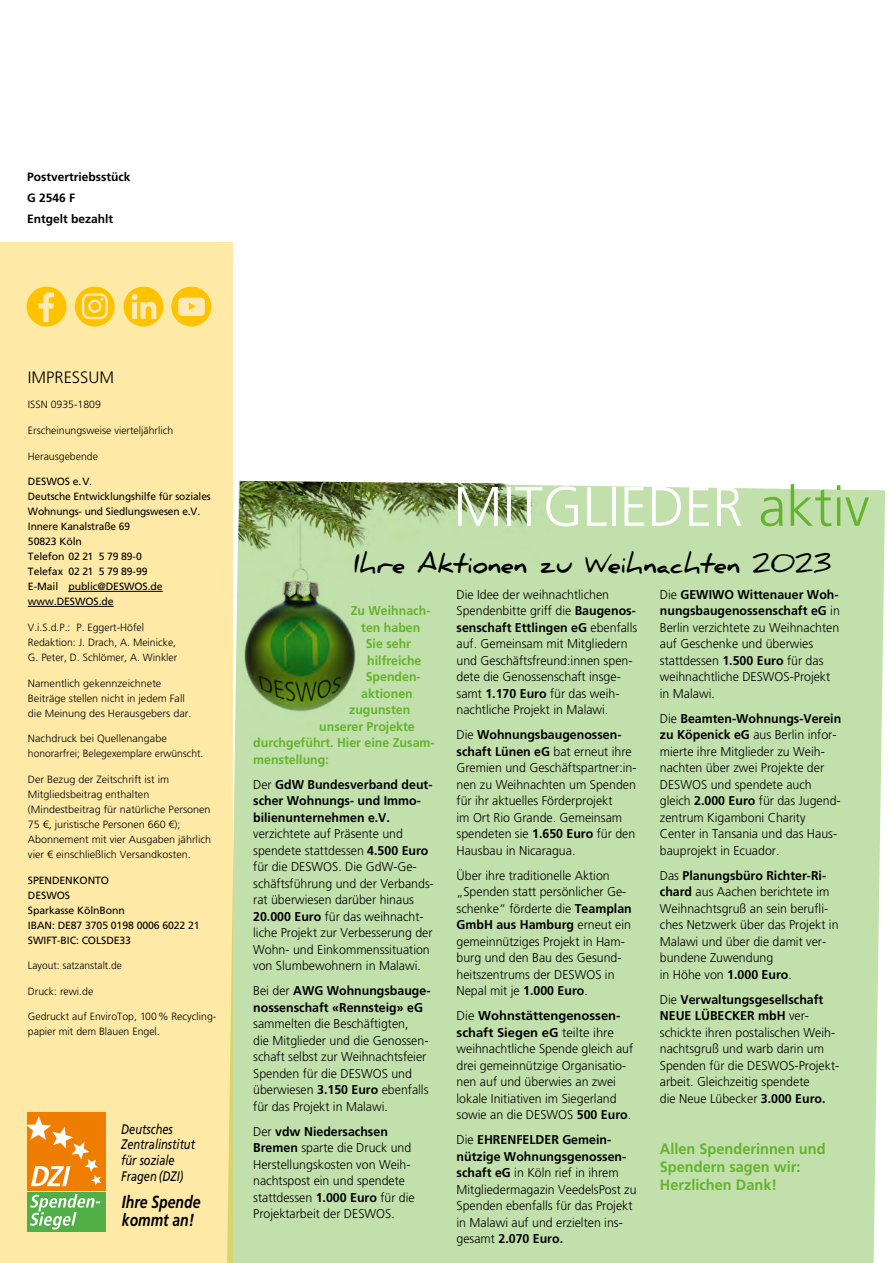
<style>
.page{position:relative;width:893px;height:1263px;background:#fff}
.page>*{position:absolute;margin:0;border:0;box-sizing:border-box;transform-origin:0 0}
.t1{font:300 55.5px "Frutiger LT Std";color:#fff}
.t2{font:700 25.5px "Daniel";color:#000}
.t3{font:italic 700 17.55px/18.5px "Frutiger";color:#000;scale:.8 1}
.t4{font:300 16.5px "Frutiger LT Std";color:#000}
.t5{font:700 15px/18px "Frutiger LT Std";color:#65b32e}
.t6{font:italic 13.8px/15.6px "Frutiger";color:#000;scale:.8 1}
.t7{font:300 12.75px/16.5px "Frutiger LT Std";color:#000}
.t8{font:700 12.75px "Frutiger LT Std";color:#65b32e}
.t9{font:700 12.75px/16.5px "Frutiger LT Std";color:#000}
.t10{font:700 12px "Frutiger LT Std";color:#000}
.t11{font:300 10.5px/15px "Frutiger LT Std";color:#000}
.t12{font:10.5px/15px "Frutiger LT Std";letter-spacing:-.01em;color:#000}
.s1{color:#65b32e}
.s2{font-weight:300}
.s3{font-weight:700}
</style>
<div class="page">
<div style="left:0;top:242px;width:232px;height:1021px;background:#feeaa6"></div>
<div style="left:27px;top:1112px;width:79px;height:78px;background:#ef7d00"></div>
<div style="left:27px;top:1192px;width:79px;height:39px;background:#50af47"></div>
<svg style="left:30px;top:1194px;width:70px;height:35px"></svg>
<svg style="left:27px;top:1116px;width:74px;height:70px"></svg>
<div style="left:27px;top:287px;width:40px;height:40px;background:#fdc300;border-radius:50%"></div>
<div style="left:75px;top:287px;width:40px;height:40px;background:#fdc300;border-radius:50%"></div>
<div style="left:123px;top:287px;width:40px;height:40px;background:#fdc300;border-radius:50%"></div>
<div style="left:171px;top:287px;width:40px;height:40px;background:#fdc300;border-radius:50%"></div>
<svg style="left:39px;top:292px;width:15px;height:30px"></svg>
<svg style="left:82px;top:293px;width:26px;height:26px"></svg>
<svg style="left:132px;top:294px;width:24px;height:25px"></svg>
<svg style="left:178px;top:298px;width:27px;height:18px"></svg>
<hr style="left:68px;top:591px;width:95px;height:1px;background:#000">
<hr style="left:28px;top:606px;width:86px;height:1px;background:#000">
<img style="left:238px;top:481px;width:648px;height:81px">
<div style="left:227px;top:562px;width:651px;height:701px;background:#c2e0ac"></div>
<p class="t10" style="left:27px;top:169px;width:105px">Postvertriebsstück</p>
<p class="t10" style="left:27px;top:191px;width:50px">G 2546 F</p>
<p class="t10" style="left:27px;top:212px;width:88px">Entgelt bezahlt</p>
<p class="t4" style="left:28px;top:368px;width:88px">IMPRESSUM</p>
<p class="t11" style="left:28px;top:397px;width:74px">ISSN 0935-1809</p>
<p class="t11" style="left:28px;top:423px;width:147px">Erscheinungsweise vierteljährlich</p>
<p class="t11" style="left:28px;top:449px;width:72px">Herausgebende</p>
<p class="t12" style="left:28px;top:474px;width:184px">DESWOS e.V.<br>Deutsche Entwicklungshilfe für soziales<br>Wohnungs- und Siedlungswesen e.V.<br>Innere Kanalstraße 69<br>50823 Köln<br>Telefon 02 21 5 79 89-0<br>Telefax 02 21 5 79 89-99<br>E-Mail public@DESWOS.de www.DESWOS.de</p>
<p class="t11" style="left:28px;top:620px;width:151px">V.i.S.d.P.: P. Eggert-Höfel<br>Redaktion: J. Drach, A. Meinicke,<br>G. Peter, D. Schlömer, A. Winkler</p>
<p class="t11" style="left:28px;top:676px;width:165px">Namentlich gekennzeichnete<br>Beiträge stellen nicht in jedem Fall die Meinung des Herausgebers dar.</p>
<p class="t11" style="left:28px;top:731px;width:177px">Nachdruck bei Quellenangabe honorarfrei; Belegexemplare erwünscht.</p>
<p class="t11" style="left:28px;top:772px;width:185px">Der Bezug der Zeitschrift ist im Mitgliedsbeitrag enthalten (Mindestbeitrag für natürliche Personen 75 €, juristische Personen 660 €); Abonnement mit vier Ausgaben jährlich vier € einschließlich Versandkosten.</p>
<p class="t12" style="left:28px;top:872px;width:173px">SPENDENKONTO<br>DESWOS<br>Sparkasse KölnBonn<br>IBAN: DE87 3705 0198 0006 6022 21<br>SWIFT-BIC: COLSDE33</p>
<p class="t11" style="left:28px;top:958px;width:95px">Layout: satzanstalt.de</p>
<p class="t11" style="left:28px;top:984px;width:67px">Druck: rewi.de</p>
<p class="t11" style="left:28px;top:1009px;width:190px">Gedruckt auf EnviroTop, 100% Recycling&shy;papier mit dem Blauen Engel.</p>
<p class="t6" style="left:121px;top:1121px;width:94px">Deutsches<br>Zentralinstitut für soziale<br>Fragen (DZI)</p>
<h3 class="t3" style="left:122px;top:1192px;width:100px">Ihre Spende kommt an!</h3>
<h1 class="t1" style="left:453px;top:475px;width:418px">MITGLIEDER <span class="s1">aktiv</span></h1>
<h2 class="t2" style="left:354px;top:549px;width:479px">Ihre Aktionen zu Weihnachten 2023</h2>
<p class="t8" style="left:351px;top:603px;width:81px">Zu Weihnach-</p>
<p class="t8" style="left:361px;top:620px;width:61px">ten haben</p>
<p class="t8" style="left:366px;top:636px;width:47px">Sie sehr</p>
<p class="t8" style="left:367px;top:653px;width:56px">hilfreiche</p>
<p class="t8" style="left:366px;top:669px;width:56px">Spenden-</p>
<p class="t8" style="left:361px;top:686px;width:53px">aktionen</p>
<p class="t8" style="left:349px;top:702px;width:63px">zugunsten</p>
<p class="t8" style="left:319px;top:719px;width:97px">unserer Projekte</p>
<p class="t8" style="left:253px;top:735px;width:183px">durchgeführt. Hier eine Zusam-</p>
<p class="t8" style="left:253px;top:752px;width:77px">menstellung:</p>
<p class="t9" style="left:253px;top:776px;width:181px"><span class="s2">Der</span> GdW Bundesverband deut&shy;scher Wohnungs- und Immo&shy;bilienunternehmen e.V.</p>
<p class="t7" style="left:253px;top:825px;width:182px">verzichtete auf Präsente und spendete stattdessen <span class="s3">4.500 Euro </span>für die DESWOS. Die GdW-Ge&shy;schäftsführung und der Verbands&shy;rat überwiesen darüber hinaus<br><span class="s3">20.000 Euro</span> für das weihnacht&shy;liche Projekt zur Verbesserung der<br>Wohn- und Einkommenssituation von Slumbewohnern in Malawi.</p>
<p class="t9" style="left:253px;top:982px;width:179px"><span class="s2">Bei der</span> AWG Wohnungsbauge&shy;nossenschaft «Rennsteig» eG</p>
<p class="t7" style="left:253px;top:1016px;width:177px">sammelten die Beschäftigten,<br>die Mitglieder und die Genossen&shy;schaft selbst zur Weihnachtsfeier<br>Spenden für die DESWOS und überwiesen <span class="s3">3.150 Euro</span> ebenfalls für das Projekt in Malawi.</p>
<p class="t7" style="left:253px;top:1123px;width:163px">Der <span class="s3">vdw Niedersachsen<br>Bremen</span> sparte die Druck und<br>Herstellungskosten von Weih&shy;nachtspost ein und spendete stattdessen <span class="s3">1.000 Euro</span> für die<br>Projektarbeit der DESWOS.</p>
<p class="t7" style="left:457px;top:586px;width:182px">Die Idee der weihnachtlichen<br>Spendenbitte griff die <span class="s3">Baugenos&shy;senschaft Ettlingen eG</span> ebenfalls auf. Gemeinsam mit Mitgliedern und Geschäftsfreund:innen spen&shy;dete die Genossenschaft insge&shy;samt <span class="s3">1.170 Euro</span> für das weih&shy;nachtliche Projekt in Malawi.</p>
<p class="t7" style="left:457px;top:726px;width:182px">Die <span class="s3">Wohnungsbaugenossen&shy;schaft Lünen eG</span> bat erneut ihre<br>Gremien und Geschäftspartner:in&shy;nen zu Weihnachten um Spenden für ihr aktuelles Förderprojekt<br>im Ort Rio Grande. Gemeinsam spendeten sie <span class="s3">1.650 Euro</span> für den<br>Hausbau in Nicaragua.</p>
<p class="t7" style="left:457px;top:867px;width:177px">Über ihre traditionelle Aktion „Spenden statt persönlicher Ge&shy;schenke“ förderte die <span class="s3">Teamplan<br>GmbH aus Hamburg</span> erneut ein gemeinnütziges Projekt in Ham&shy;burg und den Bau des Gesund&shy;heitszentrums der DESWOS in<br>Nepal mit je <span class="s3">1.000 Euro</span>.</p>
<p class="t7" style="left:457px;top:1008px;width:178px">Die <span class="s3">Wohnstättengenossen&shy;schaft Siegen eG</span> teilte ihre weihnachtliche Spende gleich auf drei gemeinnützige Organisatio&shy;nen auf und überwies an zwei lokale Initiativen im Siegerland sowie an die DESWOS <span class="s3">500 Euro</span>.</p>
<p class="t7" style="left:457px;top:1132px;width:182px">Die <span class="s3">EHRENFELDER Gemein&shy;nützige Wohnungsgenossen&shy;schaft eG</span> in Köln rief in ihrem<br>Mitgliedermagazin VeedelsPost zu<br>Spenden ebenfalls für das Projekt in Malawi auf und erzielten ins&shy;gesamt <span class="s3">2.070 Euro.</span></p>
<p class="t7" style="left:660px;top:586px;width:182px">Die <span class="s3">GEWIWO Wittenauer Woh&shy;nungsbaugenossenschaft eG</span> in<br>Berlin verzichtete zu Weihnachten auf Geschenke und überwies stattdessen <span class="s3">1.500 Euro</span> für das weihnachtliche DESWOS-Projekt in Malawi.</p>
<p class="t7" style="left:660px;top:710px;width:183px">Die <span class="s3">Beamten-Wohnungs-Verein zu Köpenick eG</span> aus Berlin infor&shy;mierte ihre Mitglieder zu Weih&shy;nachten über zwei Projekte der<br>DESWOS und spendete auch gleich <span class="s3">2.000 Euro</span> für das Jugend&shy;zentrum Kigamboni Charity<br>Center in Tansania und das Haus&shy;bauprojekt in Ecuador.</p>
<p class="t7" style="left:660px;top:867px;width:180px">Das <span class="s3">Planungsbüro Richter-Ri&shy;chard</span> aus Aachen berichtete im<br>Weihnachtsgruß an sein berufli&shy;ches Netzwerk über das Projekt in<br>Malawi und über die damit ver&shy;bundene Zuwendung<br>in Höhe von <span class="s3">1.000 Euro</span>.</p>
<p class="t7" style="left:660px;top:991px;width:181px">Die <span class="s3">Verwaltungsgesellschaft<br>NEUE LÜBECKER mbH</span> ver&shy;schickte ihren postalischen Weih&shy;nachtsgruß und warb darin um<br>Spenden für die DESWOS-Projekt&shy;arbeit. Gleichzeitig spendete<br>die Neue Lübecker <span class="s3">3.000 Euro.</span></p>
<p class="t5" style="left:660px;top:1140px;width:167px">Allen Spenderinnen und<br>Spendern sagen wir:<br>Herzlichen Dank!</p>
</div>
